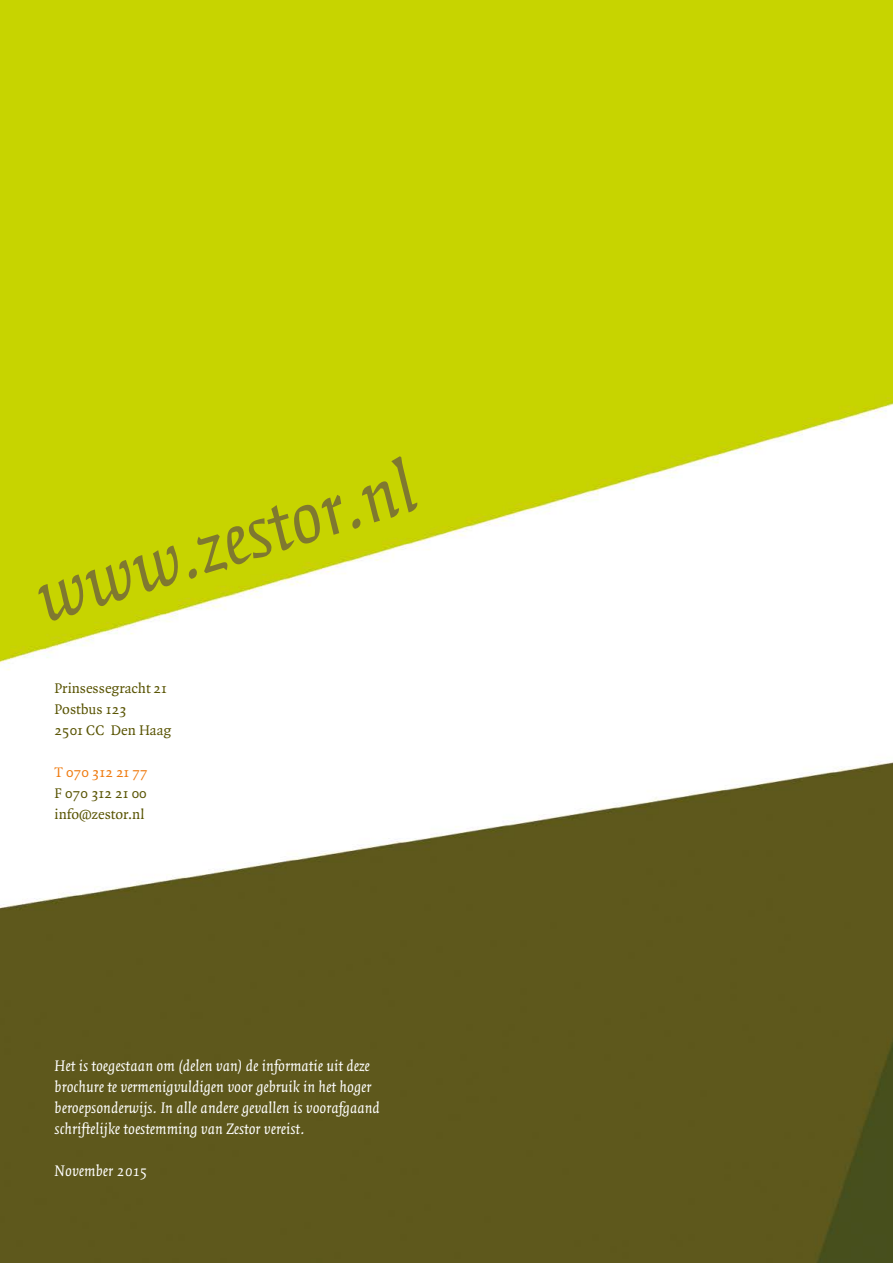
<style>
.page{position:relative;width:893px;height:1263px;background:#fff}
.page>*{position:absolute;margin:0;border:0;box-sizing:border-box;transform-origin:0 0}
.t1{font:italic 78px "Quadraat";color:#7f7830}
.t2{font:italic 16.5px/21px "Quadraat";color:#fff}
.t3{font:15px/21px "Quadraat";color:#595403}
.t4{font:15px "Quadraat";color:#ef7b10}
</style>
<div class="page">
<img style="left:0;top:0;width:893px;height:1263px">
<h1 class="t1" style="left:25px;top:560px;width:396px;rotate:-17deg">www.zestor.nl</h1>
<p class="t3" style="left:55px;top:678px;width:118px">Prinsessegracht 21<br>Postbus 123<br>2501 CC Den Haag</p>
<p class="t4" style="left:55px;top:764px;width:95px">T 070 312 21 77</p>
<p class="t3" style="left:55px;top:783px;width:94px">F 070 312 21 00 info@zestor.nl</p>
<p class="t2" style="left:55px;top:1056px;width:327px">Het is toegestaan om (delen van) de informatie uit deze brochure te vermenigvuldigen voor gebruik in het hoger beroepsonderwijs. In alle andere gevallen is voorafgaand schriftelijke toestemming van Zestor vereist.</p>
<p class="t2" style="left:55px;top:1161px;width:95px">November 2015</p>
</div>
